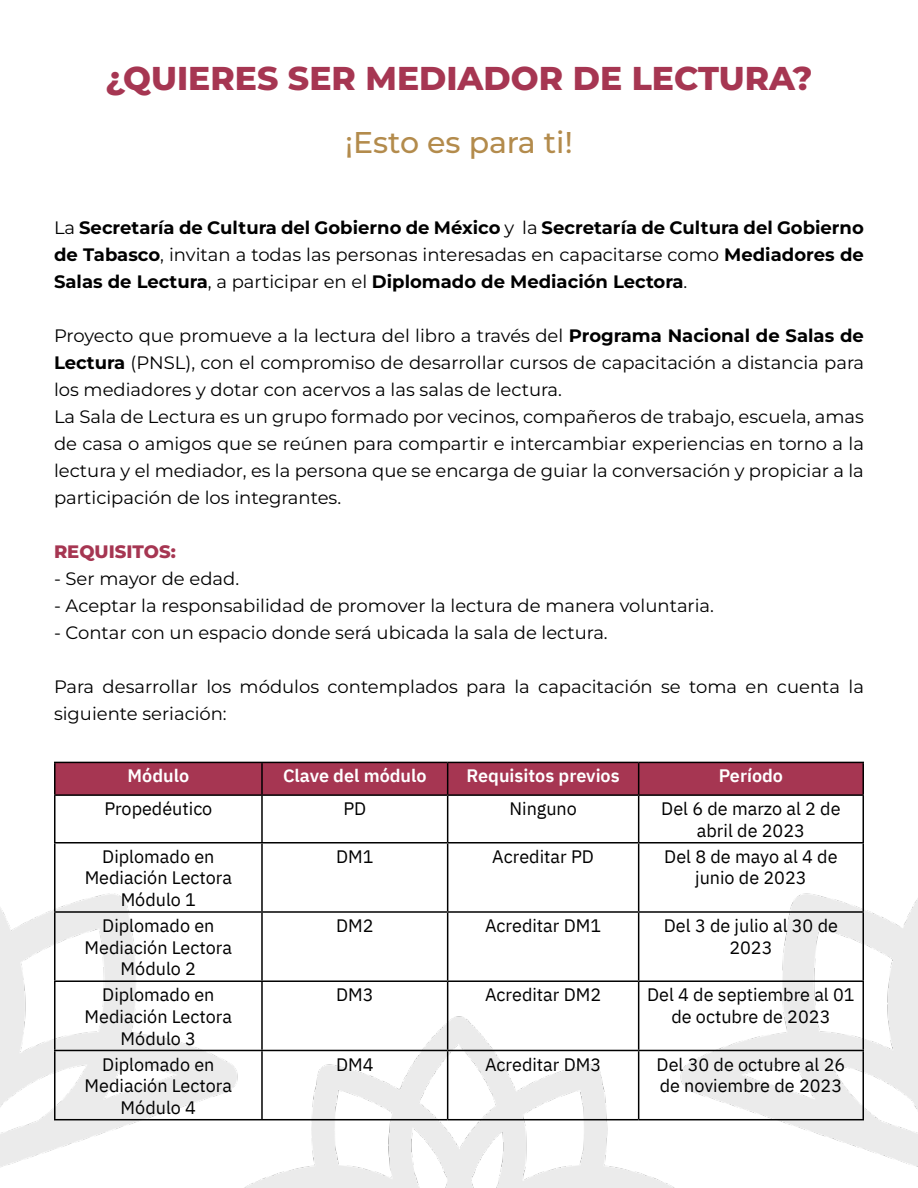
<style>
.page{position:relative;width:918px;height:1188px;background:#fff}
.page>*{position:absolute;margin:0;border:0;box-sizing:border-box;transform-origin:0 0}
.t1{font:800 33px "Montserrat";color:#a63652}
.t2{font:500 30px "Montserrat";letter-spacing:-.005em;color:#b38b4c}
.t3{font:18px/27px "Montserrat";color:#000}
.t4{font:18px/21.6px "IBM Plex Sans";color:#000;text-align:center}
.t5{font:700 18px/27px "Montserrat";color:#000;text-align:justify}
.t6{font:600 18px "IBM Plex Sans";color:#fff}
.t7{font:800 18px "Montserrat";color:#a63652}
.s1{font-weight:400}
.s2{font-weight:700}
</style>
<div class="page">
<img style="left:0;top:893px;width:918px;height:295px">
<div style="left:56px;top:763px;width:806px;height:31px;background:#a63652"></div>
<hr style="left:54px;top:762px;width:208px;height:1px;background:#000">
<hr style="left:54px;top:763px;width:2px;height:31px;background:#000">
<hr style="left:262px;top:762px;width:186px;height:1px;background:#000">
<hr style="left:261px;top:763px;width:2px;height:31px;background:#000">
<hr style="left:448px;top:762px;width:191px;height:1px;background:#000">
<hr style="left:447px;top:763px;width:1px;height:31px;background:#000">
<hr style="left:639px;top:762px;width:225px;height:1px;background:#000">
<hr style="left:638px;top:763px;width:1px;height:31px;background:#000">
<hr style="left:862px;top:763px;width:2px;height:31px;background:#000">
<hr style="left:54px;top:794px;width:208px;height:2px;background:#000">
<hr style="left:54px;top:796px;width:2px;height:46px;background:#000">
<hr style="left:262px;top:794px;width:186px;height:2px;background:#000">
<hr style="left:261px;top:796px;width:2px;height:46px;background:#000">
<hr style="left:448px;top:794px;width:191px;height:2px;background:#000">
<hr style="left:447px;top:796px;width:1px;height:46px;background:#000">
<hr style="left:639px;top:794px;width:225px;height:2px;background:#000">
<hr style="left:638px;top:796px;width:1px;height:46px;background:#000">
<hr style="left:862px;top:796px;width:2px;height:46px;background:#000">
<hr style="left:54px;top:842px;width:208px;height:2px;background:#000">
<hr style="left:54px;top:844px;width:2px;height:67px;background:#000">
<hr style="left:262px;top:842px;width:186px;height:2px;background:#000">
<hr style="left:261px;top:844px;width:2px;height:67px;background:#000">
<hr style="left:448px;top:842px;width:191px;height:2px;background:#000">
<hr style="left:447px;top:844px;width:1px;height:67px;background:#000">
<hr style="left:639px;top:842px;width:225px;height:2px;background:#000">
<hr style="left:638px;top:844px;width:1px;height:67px;background:#000">
<hr style="left:862px;top:844px;width:2px;height:67px;background:#000">
<hr style="left:54px;top:911px;width:208px;height:2px;background:#000">
<hr style="left:54px;top:913px;width:2px;height:67px;background:#000">
<hr style="left:262px;top:911px;width:186px;height:2px;background:#000">
<hr style="left:261px;top:913px;width:2px;height:67px;background:#000">
<hr style="left:448px;top:911px;width:191px;height:2px;background:#000">
<hr style="left:447px;top:913px;width:1px;height:67px;background:#000">
<hr style="left:639px;top:911px;width:225px;height:2px;background:#000">
<hr style="left:638px;top:913px;width:1px;height:67px;background:#000">
<hr style="left:862px;top:913px;width:2px;height:67px;background:#000">
<hr style="left:54px;top:980px;width:208px;height:2px;background:#000">
<hr style="left:54px;top:982px;width:2px;height:68px;background:#000">
<hr style="left:262px;top:980px;width:186px;height:2px;background:#000">
<hr style="left:261px;top:982px;width:2px;height:68px;background:#000">
<hr style="left:448px;top:980px;width:191px;height:2px;background:#000">
<hr style="left:447px;top:982px;width:1px;height:68px;background:#000">
<hr style="left:639px;top:980px;width:225px;height:2px;background:#000">
<hr style="left:638px;top:982px;width:1px;height:68px;background:#000">
<hr style="left:862px;top:982px;width:2px;height:68px;background:#000">
<hr style="left:54px;top:1050px;width:208px;height:1px;background:#000">
<hr style="left:54px;top:1051px;width:2px;height:68px;background:#000">
<hr style="left:262px;top:1050px;width:186px;height:1px;background:#000">
<hr style="left:261px;top:1051px;width:2px;height:68px;background:#000">
<hr style="left:448px;top:1050px;width:191px;height:1px;background:#000">
<hr style="left:447px;top:1051px;width:1px;height:68px;background:#000">
<hr style="left:639px;top:1050px;width:225px;height:1px;background:#000">
<hr style="left:638px;top:1051px;width:1px;height:68px;background:#000">
<hr style="left:862px;top:1051px;width:2px;height:68px;background:#000">
<hr style="left:54px;top:1119px;width:208px;height:1px;background:#000">
<hr style="left:262px;top:1119px;width:186px;height:1px;background:#000">
<hr style="left:448px;top:1119px;width:191px;height:1px;background:#000">
<hr style="left:639px;top:1119px;width:225px;height:1px;background:#000">
<h1 class="t1" style="left:105px;top:56px;width:709px">¿QUIERES SER MEDIADOR DE LECTURA?</h1>
<h2 class="t2" style="left:345px;top:122px;width:229px">¡Esto es para ti!</h2>
<p class="t5" style="left:54px;top:214px;width:811px"><span class="s1">La</span> Secretaría de Cultura del Gobierno de México <span class="s1">y la</span> Secretaría de Cultura del Gobierno de Tabasco<span class="s1">, invitan a todas las personas interesadas en capacitarse como</span> Mediadores de Salas de Lectura<span class="s1">, a participar en el</span> Diplomado de Mediación Lectora<span class="s1">.</span></p>
<p class="t3" style="left:54px;top:322px;width:812px">Proyecto que promueve a la lectura del libro a través del <span class="s2">Programa Nacional de Salas de Lectura</span> (PNSL), con el compromiso de desarrollar cursos de capacitación a distancia para los mediadores y dotar con acervos a las salas de lectura.<br>La Sala de Lectura es un grupo formado por vecinos, compañeros de trabajo, escuela, amas de casa o amigos que se reúnen para compartir e intercambiar experiencias en torno a la lectura y el mediador, es la persona que se encarga de guiar la conversación y propiciar a la participación de los integrantes.</p>
<p class="t7" style="left:54px;top:540px;width:123px">REQUISITOS:</p>
<p class="t3" style="left:54px;top:565px;width:187px">- Ser mayor de edad.</p>
<p class="t3" style="left:54px;top:592px;width:661px">- Aceptar la responsabilidad de promover la lectura de manera voluntaria.</p>
<p class="t3" style="left:54px;top:619px;width:555px">- Contar con un espacio donde será ubicada la sala de lectura.</p>
<p class="t3" style="left:54px;top:673px;width:811px">Para desarrollar los módulos contemplados para la capacitación se toma en cuenta la siguiente seriación:</p>
<p class="t6" style="left:128px;top:762px;width:63px">Módulo</p>
<p class="t6" style="left:283px;top:762px;width:145px">Clave del módulo</p>
<p class="t6" style="left:467px;top:762px;width:155px">Requisitos previos</p>
<p class="t6" style="left:719px;top:762px;width:66px">Período</p>
<p class="t4" style="left:104px;top:796px;width:110px">Propedéutico</p>
<p class="t4" style="left:343px;top:796px;width:24px">PD</p>
<p class="t4" style="left:509px;top:796px;width:69px">Ninguno</p>
<p class="t4" style="left:661px;top:796px;width:181px">Del 6 de marzo al 2 de abril de 2023</p>
<p class="t4" style="left:85px;top:844px;width:149px">Diplomado en<br>Mediación Lectora<br>Módulo 1</p>
<p class="t4" style="left:336px;top:844px;width:39px">DM1</p>
<p class="t4" style="left:492px;top:844px;width:103px">Acreditar PD</p>
<p class="t4" style="left:664px;top:844px;width:175px">Del 8 de mayo al 4 de junio de 2023</p>
<p class="t4" style="left:85px;top:913px;width:149px">Diplomado en<br>Mediación Lectora<br>Módulo 2</p>
<p class="t4" style="left:336px;top:913px;width:39px">DM2</p>
<p class="t4" style="left:485px;top:913px;width:118px">Acreditar DM1</p>
<p class="t4" style="left:664px;top:913px;width:176px">Del 3 de julio al 30 de<br>2023</p>
<p class="t4" style="left:85px;top:983px;width:149px">Diplomado en<br>Mediación Lectora<br>Módulo 3</p>
<p class="t4" style="left:336px;top:983px;width:39px">DM3</p>
<p class="t4" style="left:485px;top:983px;width:118px">Acreditar DM2</p>
<p class="t4" style="left:647px;top:983px;width:209px">Del 4 de septiembre al 01 de octubre de 2023</p>
<p class="t4" style="left:85px;top:1052px;width:149px">Diplomado en<br>Mediación Lectora<br>Módulo 4</p>
<p class="t4" style="left:336px;top:1052px;width:39px">DM4</p>
<p class="t4" style="left:485px;top:1052px;width:118px">Acreditar DM3</p>
<p class="t4" style="left:657px;top:1052px;width:190px;text-align:left">Del 30 de octubre al 26 de noviembre de 2023</p>
</div>
